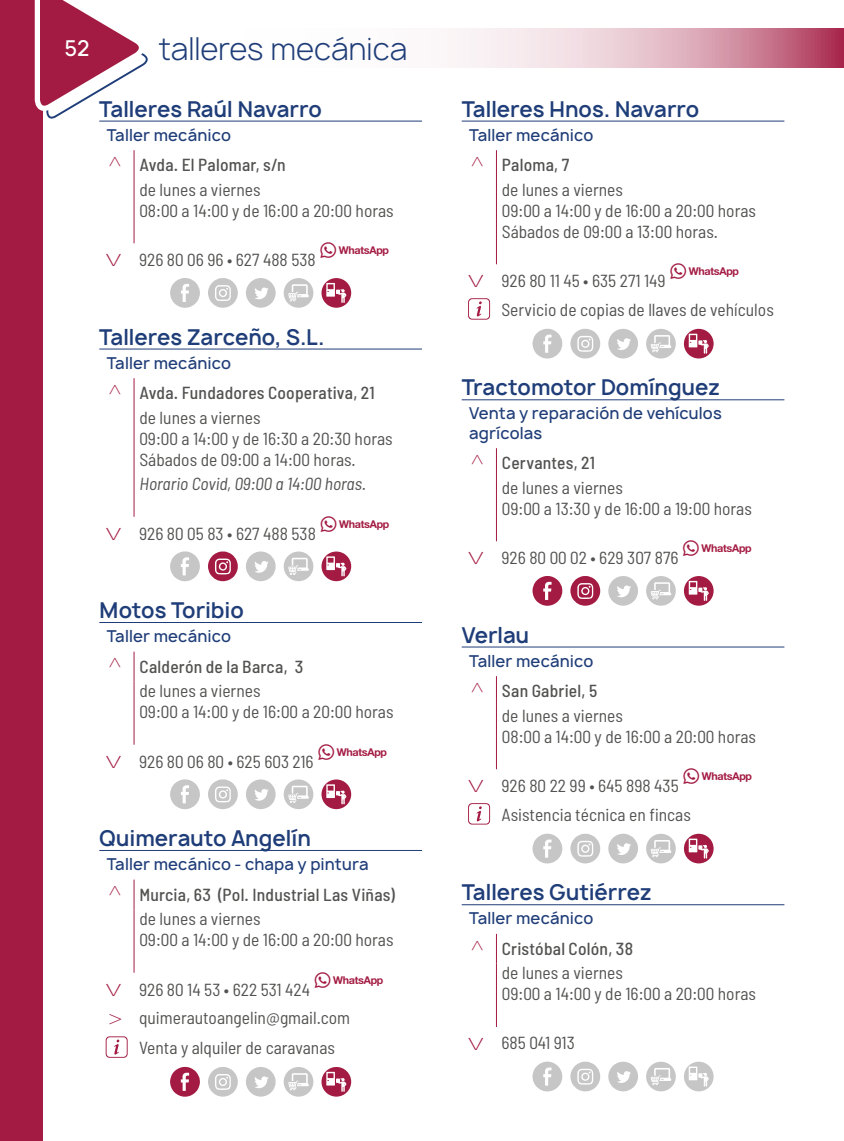
<style>
.page{position:relative;width:844px;height:1141px;background:#fff}
.page>*{position:absolute;margin:0;border:0;box-sizing:border-box;transform-origin:0 0}
.t1{font:300 29.75px "Manrope";letter-spacing:-.005em;color:#1f3d78}
.t2{font:600 21px "Manrope";letter-spacing:-.005em;color:#1f3d78}
.t3{font:500 21px "Manrope";color:#fff}
.t4{font:semi-condensed 17.5px/21px "Barlow";color:#525251}
.t5{font:500 semi-condensed 17.5px "Barlow";letter-spacing:.01em;color:#525251}
.t6{font:italic semi-condensed 17.5px "Barlow";color:#525251}
.t7{font:500 15.75px/19.2px "Manrope";letter-spacing:.01em;color:#1f3d78}
.s1{color:#a31b42}
</style>
<div class="page">
<hr style="left:99px;top:121px;width:323px;height:1px;background:#1f3d78">
<hr style="left:133px;top:150px;width:1px;height:30px;background:#a31b42">
<hr style="left:133px;top:180px;width:1px;height:63px;background:#a31b42">
<svg style="left:170px;top:278px;width:30px;height:30px"></svg>
<svg style="left:208px;top:278px;width:30px;height:30px"></svg>
<svg style="left:246px;top:278px;width:29px;height:30px"></svg>
<svg style="left:283px;top:278px;width:30px;height:30px"></svg>
<svg style="left:321px;top:278px;width:30px;height:30px"></svg>
<hr style="left:99px;top:349px;width:323px;height:1px;background:#1f3d78">
<hr style="left:133px;top:378px;width:1px;height:30px;background:#a31b42">
<hr style="left:133px;top:408px;width:1px;height:109px;background:#a31b42">
<svg style="left:170px;top:551px;width:30px;height:30px"></svg>
<svg style="left:208px;top:552px;width:30px;height:29px"></svg>
<svg style="left:246px;top:552px;width:29px;height:29px"></svg>
<svg style="left:283px;top:552px;width:30px;height:29px"></svg>
<svg style="left:321px;top:552px;width:30px;height:29px"></svg>
<hr style="left:99px;top:622px;width:323px;height:1px;background:#1f3d78">
<svg style="left:133px;top:652px;width:1px;height:29px"></svg>
<hr style="left:133px;top:681px;width:1px;height:64px;background:#a31b42">
<svg style="left:170px;top:779px;width:30px;height:30px"></svg>
<svg style="left:208px;top:779px;width:30px;height:30px"></svg>
<svg style="left:246px;top:779px;width:29px;height:30px"></svg>
<svg style="left:283px;top:779px;width:30px;height:30px"></svg>
<svg style="left:321px;top:779px;width:30px;height:30px"></svg>
<hr style="left:461px;top:904px;width:323px;height:1px;background:#1f3d78">
<hr style="left:496px;top:934px;width:1px;height:30px;background:#a31b42">
<hr style="left:496px;top:964px;width:1px;height:63px;background:#a31b42">
<svg style="left:532px;top:1062px;width:30px;height:29px"></svg>
<svg style="left:570px;top:1062px;width:30px;height:29px"></svg>
<svg style="left:608px;top:1062px;width:29px;height:29px"></svg>
<svg style="left:646px;top:1062px;width:29px;height:29px"></svg>
<svg style="left:684px;top:1062px;width:29px;height:29px"></svg>
<hr style="left:461px;top:121px;width:323px;height:1px;background:#1f3d78">
<hr style="left:496px;top:150px;width:1px;height:30px;background:#a31b42">
<hr style="left:496px;top:180px;width:1px;height:84px;background:#a31b42">
<svg style="left:468px;top:298px;width:22px;height:22px"></svg>
<svg style="left:532px;top:329px;width:30px;height:30px"></svg>
<svg style="left:570px;top:329px;width:30px;height:29px"></svg>
<svg style="left:608px;top:329px;width:29px;height:29px"></svg>
<svg style="left:646px;top:329px;width:29px;height:29px"></svg>
<svg style="left:683px;top:329px;width:30px;height:29px"></svg>
<div style="left:0;top:0;width:42px;height:1141px;background:#a31b42"></div>
<svg style="left:457px;top:28px;width:386px;height:40px;background:#dfb0bd"></svg>
<svg style="left:34px;top:0;width:120px;height:124px"></svg>
<hr style="left:461px;top:647px;width:323px;height:1px;background:#1f3d78">
<hr style="left:496px;top:676px;width:1px;height:30px;background:#a31b42">
<hr style="left:496px;top:706px;width:1px;height:63px;background:#a31b42">
<svg style="left:468px;top:803px;width:22px;height:22px"></svg>
<svg style="left:532px;top:834px;width:30px;height:29px"></svg>
<svg style="left:570px;top:834px;width:30px;height:29px"></svg>
<svg style="left:608px;top:834px;width:29px;height:29px"></svg>
<svg style="left:646px;top:834px;width:29px;height:29px"></svg>
<svg style="left:683px;top:834px;width:30px;height:29px"></svg>
<hr style="left:99px;top:850px;width:323px;height:1px;background:#1f3d78">
<svg style="left:133px;top:880px;width:1px;height:29px"></svg>
<hr style="left:133px;top:909px;width:1px;height:64px;background:#a31b42">
<svg style="left:106px;top:1036px;width:22px;height:22px"></svg>
<svg style="left:170px;top:1067px;width:30px;height:30px"></svg>
<svg style="left:208px;top:1067px;width:30px;height:30px"></svg>
<svg style="left:246px;top:1067px;width:29px;height:30px"></svg>
<svg style="left:283px;top:1067px;width:30px;height:30px"></svg>
<svg style="left:321px;top:1067px;width:30px;height:30px"></svg>
<hr style="left:461px;top:399px;width:323px;height:1px;background:#1f3d78">
<hr style="left:496px;top:448px;width:1px;height:30px;background:#a31b42">
<hr style="left:496px;top:478px;width:1px;height:63px;background:#a31b42">
<svg style="left:532px;top:576px;width:30px;height:30px"></svg>
<svg style="left:570px;top:576px;width:30px;height:30px"></svg>
<svg style="left:608px;top:576px;width:29px;height:30px"></svg>
<svg style="left:646px;top:576px;width:29px;height:30px"></svg>
<svg style="left:683px;top:576px;width:30px;height:30px"></svg>
<p class="t3" style="left:64px;top:35px;width:27px">52</p>
<h1 class="t1" style="left:159px;top:31px;width:250px">talleres mecánica</h1>
<p class="t2" style="left:99px;top:95px;width:224px">Talleres Raúl Navarro</p>
<p class="t7" style="left:107px;top:125px;width:126px">Taller mecánico</p>
<p class="t5" style="left:139px;top:154px;width:148px">Avda. El Palomar, s/n</p>
<p class="t4" style="left:139px;top:178px;width:256px">de lunes a viernes<br>08:00 a 14:00 y de 16:00 a 20:00 horas</p>
<p class="t4" style="left:105px;top:249px;width:286px"><span class="s1">❖</span> 926 80 06 96 • 627 488 538 <sup>t</sup></p>
<p class="t2" style="left:99px;top:323px;width:227px">Talleres Zarceño, S.L.</p>
<p class="t7" style="left:107px;top:353px;width:126px">Taller mecánico</p>
<p class="t5" style="left:139px;top:382px;width:237px">Avda. Fundadores Cooperativa, 21</p>
<p class="t4" style="left:139px;top:406px;width:255px">de lunes a viernes<br>09:00 a 14:00 y de 16:30 a 20:30 horas<br>Sábados de 09:00 a 14:00 horas.</p>
<p class="t6" style="left:139px;top:473px;width:228px">Horario Covid, 09:00 a 14:00 horas.</p>
<p class="t4" style="left:105px;top:522px;width:286px"><span class="s1">❖</span> 926 80 05 83 • 627 488 538 <sup>t</sup></p>
<p class="t2" style="left:99px;top:596px;width:146px">Motos Toribio</p>
<p class="t7" style="left:107px;top:627px;width:126px">Taller mecánico</p>
<p class="t5" style="left:139px;top:655px;width:165px">Calderón de la Barca, 3</p>
<p class="t4" style="left:139px;top:680px;width:255px">de lunes a viernes<br>09:00 a 14:00 y de 16:00 a 20:00 horas</p>
<p class="t4" style="left:105px;top:750px;width:284px"><span class="s1">❖</span> 926 80 06 80 • 625 603 216 <sup>t</sup></p>
<p class="t2" style="left:99px;top:824px;width:213px">Quimerauto Angelín</p>
<p class="t7" style="left:107px;top:855px;width:263px">Taller mecánico - chapa y pintura</p>
<p class="t5" style="left:139px;top:883px;width:257px">Murcia, 63 (Pol. Industrial Las Viñas)</p>
<p class="t4" style="left:139px;top:908px;width:255px">de lunes a viernes<br>09:00 a 14:00 y de 16:00 a 20:00 horas</p>
<p class="t4" style="left:139px;top:974px;width:247px;line-height:29.2px;text-indent:-33px"><span class="s1">❖</span> 926 80 14 53 • 622 531 424 <sup>t </sup>quimerautoangelin@gmail.com<br>Venta y alquiler de caravanas</p>
<p class="t2" style="left:461px;top:95px;width:239px">Talleres Hnos. Navarro</p>
<p class="t7" style="left:469px;top:125px;width:126px">Taller mecánico</p>
<p class="t5" style="left:501px;top:154px;width:69px">Paloma, 7</p>
<p class="t4" style="left:501px;top:178px;width:255px">de lunes a viernes<br>09:00 a 14:00 y de 16:00 a 20:00 horas<br>Sábados de 09:00 a 13:00 horas.</p>
<p class="t4" style="left:501px;top:266px;width:274px;line-height:28.7px;text-indent:-33px"><span class="s1">❖</span> 926 80 11 45 • 635 271 149 <sup>t<br></sup>Servicio de copias de llaves de vehículos</p>
<p class="t2" style="left:461px;top:374px;width:260px">Tractomotor Domínguez</p>
<p class="t7" style="left:469px;top:404px;width:254px">Venta y reparación de vehículos agrícolas</p>
<p class="t5" style="left:501px;top:452px;width:95px">Cervantes, 21</p>
<p class="t4" style="left:501px;top:476px;width:251px">de lunes a viernes<br>09:00 a 13:30 y de 16:00 a 19:00 horas</p>
<p class="t4" style="left:468px;top:547px;width:286px"><span class="s1">❖</span> 926 80 00 02 • 629 307 876 <sup>t</sup></p>
<p class="t2" style="left:461px;top:621px;width:69px">Verlau</p>
<p class="t7" style="left:469px;top:651px;width:126px">Taller mecánico</p>
<p class="t5" style="left:501px;top:680px;width:97px">San Gabriel, 5</p>
<p class="t4" style="left:501px;top:704px;width:256px">de lunes a viernes<br>08:00 a 14:00 y de 16:00 a 20:00 horas</p>
<p class="t4" style="left:501px;top:771px;width:253px;line-height:28.7px;text-indent:-33px"><span class="s1">❖</span> 926 80 22 99 • 645 898 435 <sup>t<br></sup>Asistencia técnica en fincas</p>
<p class="t2" style="left:461px;top:879px;width:192px">Talleres Gutiérrez</p>
<p class="t7" style="left:469px;top:909px;width:126px">Taller mecánico</p>
<p class="t5" style="left:501px;top:938px;width:133px">Cristóbal Colón, 38</p>
<p class="t4" style="left:501px;top:962px;width:255px">de lunes a viernes<br>09:00 a 14:00 y de 16:00 a 20:00 horas</p>
<p class="t4" style="left:468px;top:1032px;width:108px"><span class="s1">❖</span> 685 041 913</p>
</div>
